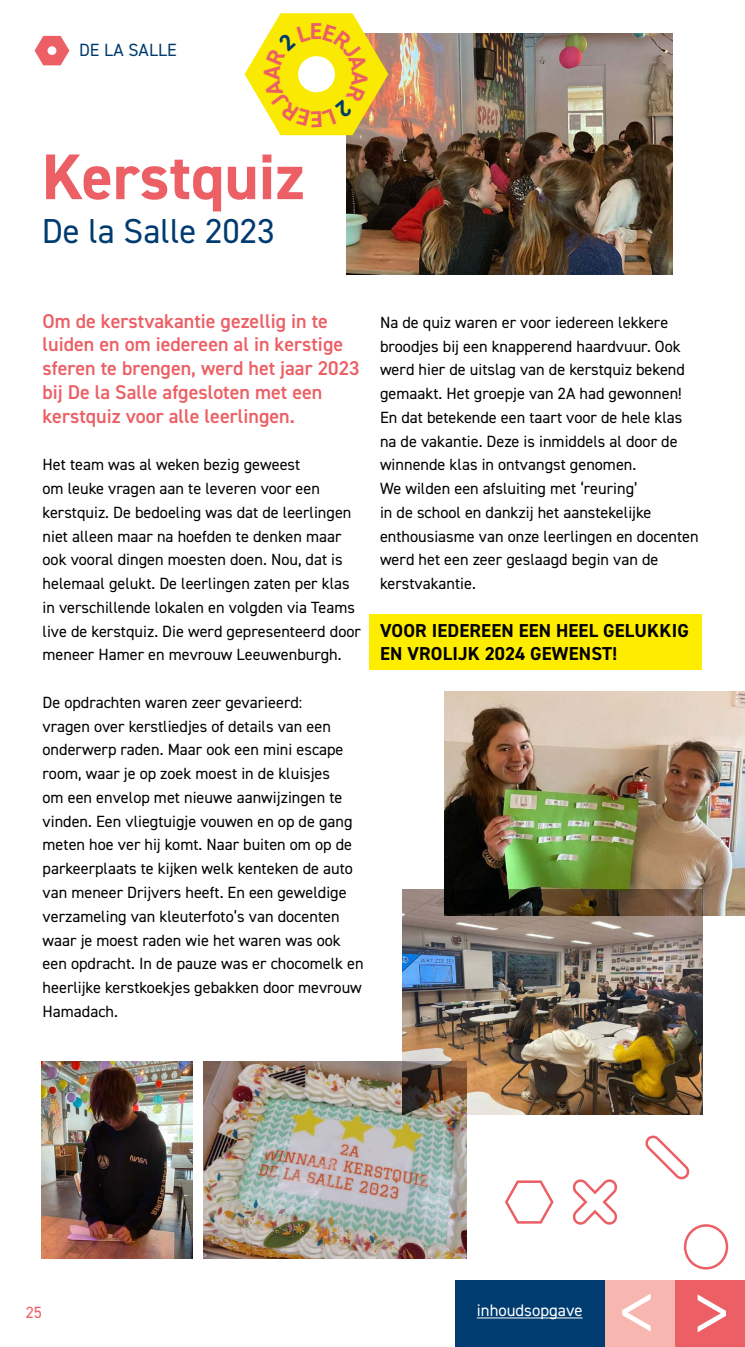
<style>
.page{position:relative;width:745px;height:1347px;background:#fff}
.page>*{position:absolute;margin:0;border:0;box-sizing:border-box;transform-origin:0 0}
.t1{font:700 64.75px "DIN2014";color:#ec5f65}
.t2{font:34.75px "DIN2014";color:#003b70}
.t3{font:700 23px "DIN2014";color:#ec5f65}
.t4{font:600 20px/23.8px "DIN2014";color:#ec5f65}
.t5{font:700 18.75px/23.8px "DIN2014";letter-spacing:.01em;color:#000}
.t6{font:17.75px "DIN2014";letter-spacing:.01em;color:#003b70}
.t7{font:16.75px "DIN2014";color:#fff}
.t8{font:16.25px/23.8px "DIN2014";color:#000}
.t9{font:16.25px "DIN2014";color:#ec5f65}
</style>
<div class="page">
<svg style="left:35px;top:36px;width:34px;height:29px"></svg>
<div style="left:454px;top:1279px;width:150px;height:67px;background:#003c70"></div>
<div style="left:604px;top:1279px;width:70px;height:67px;background:#f7b6b0"></div>
<div style="left:674px;top:1279px;width:70px;height:67px;background:#ec5f65"></div>
<svg style="left:697px;top:1294px;width:28px;height:38px"></svg>
<svg style="left:622px;top:1294px;width:28px;height:37px"></svg>
<hr style="left:476px;top:1317px;width:106px;height:1px;background:#fff">
<img style="left:346px;top:33px;width:326px;height:241px">
<img style="left:402px;top:890px;width:299px;height:224px">
<img style="left:444px;top:691px;width:300px;height:224px">
<img style="left:204px;top:1061px;width:262px;height:197px">
<img style="left:42px;top:1061px;width:150px;height:197px">
<div style="left:369px;top:614px;width:332px;height:55px;background:#ffed00"></div>
<svg style="left:505px;top:1180px;width:49px;height:44px"></svg>
<div style="left:683px;top:1224px;width:44px;height:45px;border:2px solid #ec5f65;border-radius:50%"></div>
<svg style="left:572px;top:1179px;width:46px;height:46px"></svg>
<svg style="left:645px;top:1135px;width:45px;height:44px"></svg>
<svg style="left:244px;top:13px;width:144px;height:122px"></svg>
<p class="t6" style="left:79px;top:39px;width:99px">DE LA SALLE</p>
<h3 class="t3" style="left:309px;top:16px;width:14px">E</h3>
<h1 class="t1" style="left:42px;top:134px;width:264px">Kerstquiz</h1>
<h2 class="t2" style="left:42px;top:209px;width:234px">De la Salle 2023</h2>
<p class="t4" style="left:43px;top:308px;width:318px">Om de kerstvakantie gezellig in te luiden en om iedereen al in kerstige sferen te brengen, werd het jaar 2023 bij De la Salle afgesloten met een kerstquiz voor alle leerlingen.</p>
<p class="t8" style="left:43px;top:452px;width:319px">Het team was al weken bezig geweest<br>om leuke vragen aan te leveren voor een kerstquiz. De bedoeling was dat de leerlingen niet alleen maar na hoefden te denken maar ook vooral dingen moesten doen. Nou, dat is helemaal gelukt. De leerlingen zaten per klas in verschillende lokalen en volgden via Teams live de kerstquiz. Die werd gepresenteerd door meneer Hamer en mevrouw Leeuwenburgh.</p>
<p class="t8" style="left:43px;top:690px;width:322px">De opdrachten waren zeer gevarieerd:<br>vragen over kerstliedjes of details van een onderwerp raden. Maar ook een mini escape room, waar je op zoek moest in de kluisjes<br>om een envelop met nieuwe aanwijzingen te vinden. Een vliegtuigje vouwen en op de gang meten hoe ver hij komt. Naar buiten om op de parkeerplaats te kijken welk kenteken de auto van meneer Drijvers heeft. En een geweldige verzameling van kleuterfoto’s van docenten waar je moest raden wie het waren was ook een opdracht. In de pauze was er chocomelk en heerlijke kerstkoekjes gebakken door mevrouw Hamadach.</p>
<p class="t8" style="left:380px;top:310px;width:320px">Na de quiz waren er voor iedereen lekkere broodjes bij een knapperend haardvuur. Ook werd hier de uitslag van de kerstquiz bekend gemaakt. Het groepje van 2A had gewonnen!<br>En dat betekende een taart voor de hele klas na de vakantie. Deze is inmiddels al door de winnende klas in ontvangst genomen.<br>We wilden een afsluiting met ‘reuring’<br>in de school en dankzij het aanstekelijke enthousiasme van onze leerlingen en docenten werd het een zeer geslaagd begin van de kerstvakantie.</p>
<p class="t5" style="left:380px;top:618px;width:310px">VOOR IEDEREEN EEN HEEL GELUKKIG<br>EN VROLIJK 2024 GEWENST!</p>
<p class="t9" style="left:26px;top:1302px;width:18px">25</p>
<p class="t7" style="left:476px;top:1300px;width:107px">inhoudsopgave</p>
</div>
